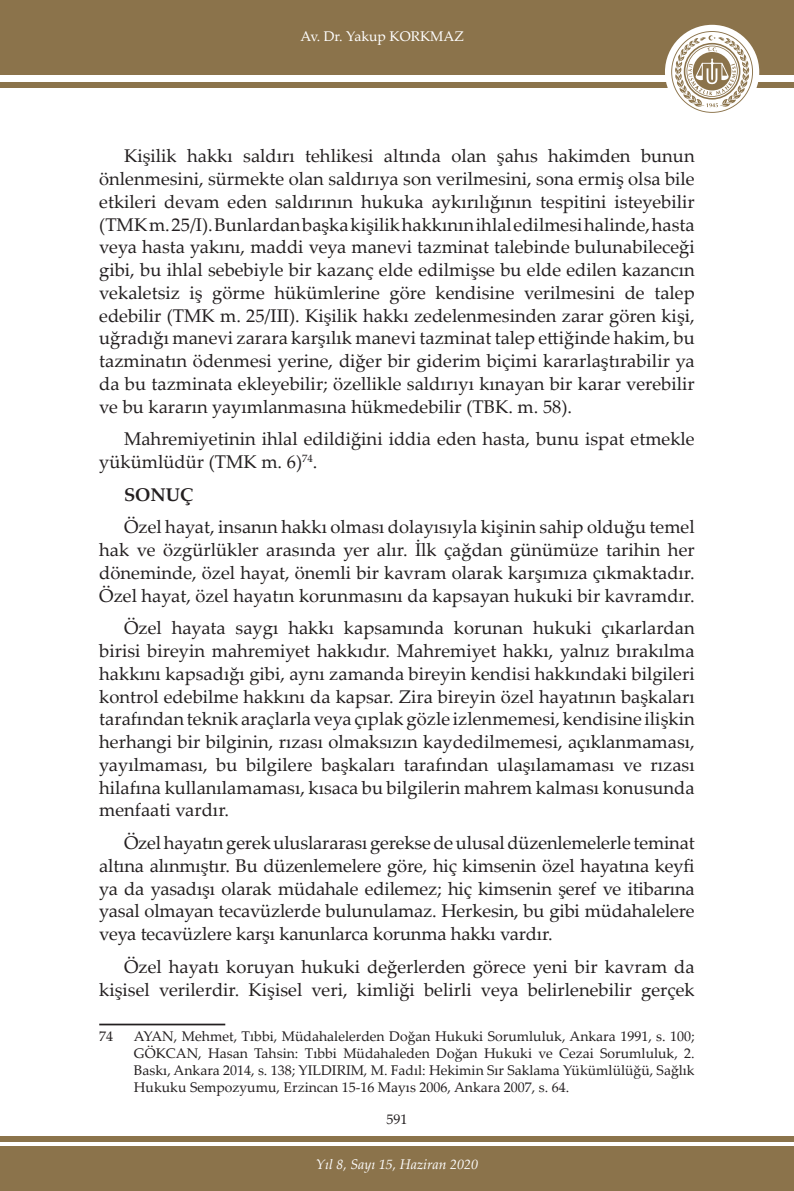
<style>
.page{position:relative;width:794px;height:1191px;background:#fff}
.page>*{position:absolute;margin:0;border:0;box-sizing:border-box;transform-origin:0 0}
.t1{font:18.38px/22.8px "Palatino Linotype";color:#231f20;text-align:justify}
.t2{font:700 18.38px "Palatino Linotype";color:#231f20}
.t3{font:14px/16.8px "Palatino Linotype";color:#231f20;text-align:justify}
.t4{font:italic 14px "Palatino Linotype";color:#fff}
.t5{font:14px "Palatino Linotype";color:#fff}
</style>
<div class="page">
<div style="left:0;top:1136px;width:794px;height:5px;background:#8b734b"></div>
<div style="left:0;top:1146px;width:794px;height:45px;background:#8b734b"></div>
<div style="left:0;top:82px;width:794px;height:6px;background:#8b734b"></div>
<div style="left:0;top:0;width:794px;height:74px;background:#8b734b"></div>
<div style="left:665px;top:25px;width:94px;height:94px;background:#fff;border-radius:50%"></div>
<svg style="left:671px;top:31px;width:82px;height:82px"></svg>
<hr style="left:99px;top:1023px;width:126px;height:2px;background:#231f20">
<p class="t5" style="left:300px;top:26px;width:165px">Av. Dr. Yakup KORKMAZ</p>
<p class="t1" style="left:99px;top:144px;width:597px;text-indent:25px">Kişilik hakkı saldırı tehlikesi altında olan şahıs hakimden bunun önlenmesini, sürmekte olan saldırıya son verilmesini, sona ermiş olsa bile etkileri devam eden saldırının hukuka aykırılığının tespitini isteyebilir (TMK m. 25/I). Bunlardan başka kişilik hakkının ihlal edilmesi halinde, hasta veya hasta yakını, maddi veya manevi tazminat talebinde bulunabileceği gibi, bu ihlal sebebiyle bir kazanç elde edilmişse bu elde edilen kazancın vekaletsiz iş görme hükümlerine göre kendisine verilmesini de talep edebilir (TMK m. 25/III). Kişilik hakkı zedelenmesinden zarar gören kişi, uğradığı manevi zarara karşılık manevi tazminat talep ettiğinde hakim, bu tazminatın ödenmesi yerine, diğer bir giderim biçimi kararlaştırabilir ya da bu tazminata ekleyebilir; özellikle saldırıyı kınayan bir karar verebilir ve bu kararın yayımlanmasına hükmedebilir (TBK. m. 58).</p>
<p class="t1" style="left:99px;top:427px;width:597px;text-indent:25px">Mahremiyetinin ihlal edildiğini iddia eden hasta, bunu ispat etmekle yükümlüdür (TMK m. 6)<sup>74</sup>.</p>
<p class="t2" style="left:124px;top:481px;width:71px">SONUÇ</p>
<p class="t1" style="left:99px;top:515px;width:597px;text-indent:25px">Özel hayat, insanın hakkı olması dolayısıyla kişinin sahip olduğu temel hak ve özgürlükler arasında yer alır. İlk çağdan günümüze tarihin her döneminde, özel hayat, önemli bir kavram olarak karşımıza çıkmaktadır.<br>Özel hayat, özel hayatın korunmasını da kapsayan hukuki bir kavramdır.</p>
<p class="t1" style="left:99px;top:616px;width:597px;text-indent:25px">Özel hayata saygı hakkı kapsamında korunan hukuki çıkarlardan birisi bireyin mahremiyet hakkıdır. Mahremiyet hakkı, yalnız bırakılma hakkını kapsadığı gibi, aynı zamanda bireyin kendisi hakkındaki bilgileri kontrol edebilme hakkını da kapsar. Zira bireyin özel hayatının başkaları tarafından teknik araçlarla veya çıplak gözle izlenmemesi, kendisine ilişkin herhangi bir bilginin, rızası olmaksızın kaydedilmemesi, açıklanmaması, yayılmaması, bu bilgilere başkaları tarafından ulaşılamaması ve rızası hilafına kullanılamaması, kısaca bu bilgilerin mahrem kalması konusunda menfaati vardır.</p>
<p class="t1" style="left:99px;top:831px;width:597px;text-indent:25px">Özel hayatın gerek uluslararası gerekse de ulusal düzenlemelerle teminat altına alınmıştır. Bu düzenlemelere göre, hiç kimsenin özel hayatına keyfi ya da yasadışı olarak müdahale edilemez; hiç kimsenin şeref ve itibarına yasal olmayan tecavüzlerde bulunulamaz. Herkesin, bu gibi müdahalelere veya tecavüzlere karşı kanunlarca korunma hakkı vardır.</p>
<p class="t1" style="left:99px;top:954px;width:597px;text-align:right">Özel hayatı koruyan hukuki değerlerden görece yeni bir kavram da kişisel verilerdir. Kişisel veri, kimliği belirli veya belirlenebilir gerçek</p>
<p class="t3" style="left:99px;top:1027px;width:15px">74</p>
<p class="t3" style="left:134px;top:1027px;width:562px">AYAN, Mehmet, Tıbbi, Müdahalelerden Doğan Hukuki Sorumluluk, Ankara 1991, s. 100; GÖKCAN, Hasan Tahsin: Tıbbi Müdahaleden Doğan Hukuki ve Cezai Sorumluluk, 2.<br>Baskı, Ankara 2014, s. 138; YILDIRIM, M. Fadıl: Hekimin Sır Saklama Yükümlülüğü, Sağlık Hukuku Sempozyumu, Erzincan 15-16 Mayıs 2006, Ankara 2007, s. 64.</p>
<p class="t3" style="left:386px;top:1110px;width:22px">591</p>
<p class="t4" style="left:316px;top:1154px;width:164px">Yıl 8, Sayı 15, Haziran 2020</p>
</div>
